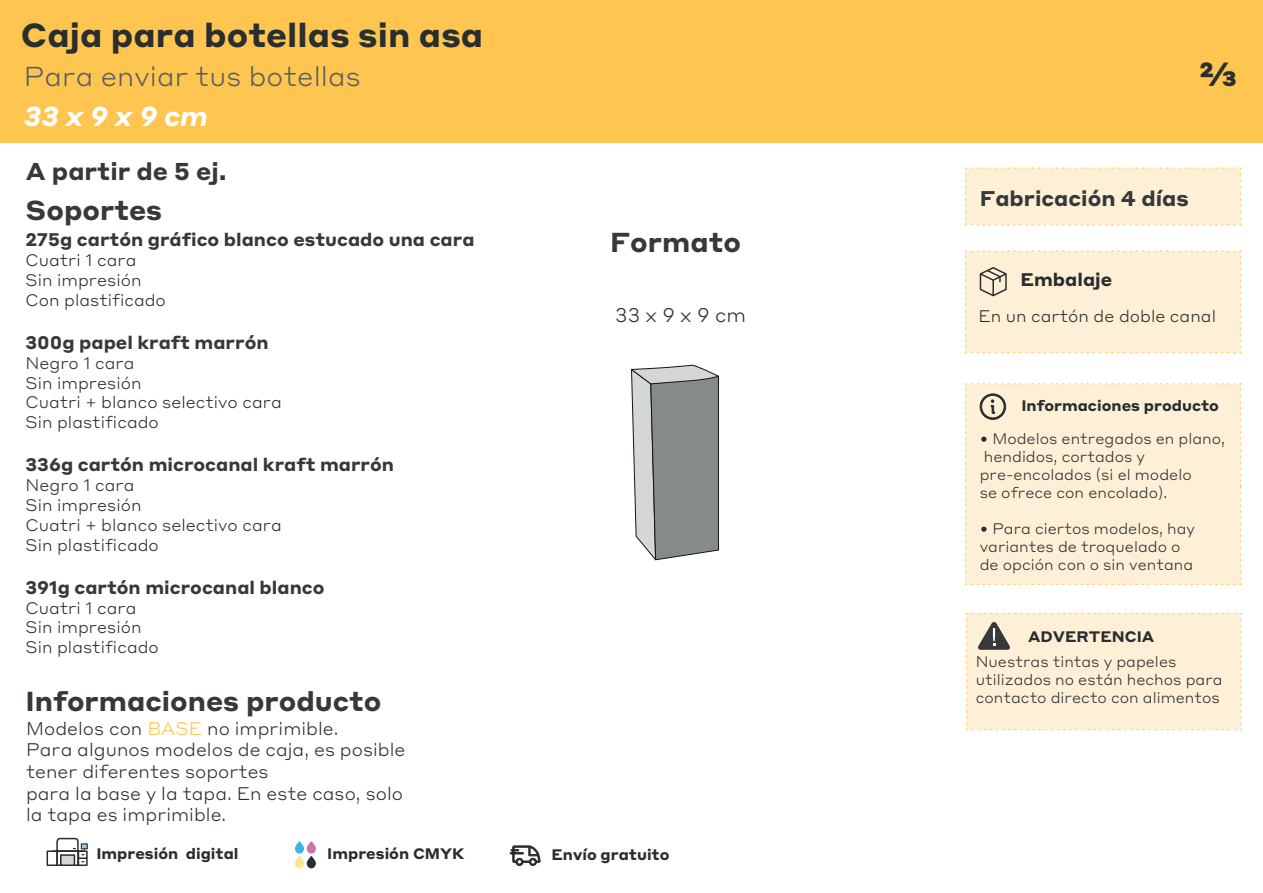
<style>
.page{position:relative;width:1263px;height:893px;background:#fff}
.page>*{position:absolute;margin:0;border:0;box-sizing:border-box;transform-origin:0 0}
.t1{font:700 33px "Styrene A";color:#292e2f}
.t2{font:700 27px "Styrene A";color:#36393a}
.t3{font:300 27px "Styrene A";letter-spacing:.005em;color:#5a5e5f}
.t4{font:italic 700 27px "Styrene A";color:#fff}
.t5{font:700 24px "Styrene A";color:#36393a}
.t6{font:700 21px "Styrene A";color:#36393a}
.t7{font:300 19.5px "Styrene A";color:#292e2f}
.t8{font:300 18px/21.6px "Styrene A";color:#292e2f}
.t9{font:700 18px "Styrene A";color:#36393a}
.t10{font:700 18px "Styrene A";color:#292d2f}
.t11{font:300 16.5px/19.8px "Styrene A";color:#292e2f}
.t12{font:300 15px/18px "Styrene A";color:#292e2f}
.t13{font:700 15px "Styrene A";color:#292d2f}
.s1{color:#fec550}
</style>
<div class="page">
<div style="left:0;top:1px;width:1263px;height:142px;background:#fec550"></div>
<svg style="left:631px;top:365px;width:88px;height:196px;background:#9da1a1"></svg>
<svg style="left:510px;top:845px;width:31px;height:21px"></svg>
<svg style="left:295px;top:841px;width:21px;height:27px"></svg>
<div style="left:56px;top:850px;width:23px;height:16px;border:2px solid #292d2f"></div>
<div style="left:60px;top:854px;width:15px;height:12px;background:#d4d6d4;border:2px solid #292d2f"></div>
<div style="left:78px;top:850px;width:10px;height:16px;border:2px solid #292d2f"></div>
<div style="left:47px;top:850px;width:11px;height:16px;border:2px solid #292d2f"></div>
<svg style="left:56px;top:837px;width:31px;height:25px"></svg>
<div style="left:964px;top:167px;width:278px;height:59px;background:#feefd7"></div>
<div style="left:964px;top:250px;width:278px;height:104px;background:#feefd7"></div>
<div style="left:964px;top:383px;width:278px;height:203px;background:#feefd7"></div>
<div style="left:966px;top:613px;width:276px;height:118px;background:#feefd7"></div>
<h1 class="t1" style="left:21px;top:7px;width:464px">Caja para botellas sin asa</h1>
<h2 class="t3" style="left:24px;top:54px;width:338px">Para enviar tus botellas</h2>
<h2 class="t4" style="left:24px;top:93px;width:186px">33 x 9 x 9 cm</h2>
<h3 class="t5" style="left:26px;top:151px;width:202px">A partir de 5 ej.</h3>
<h2 class="t2" style="left:26px;top:187px;width:138px">Soportes</h2>
<p class="t9" style="left:25px;top:224px;width:451px">275g cartón gráfico blanco estucado una cara</p>
<p class="t11" style="left:25px;top:249px;width:142px">Cuatri 1 cara<br>Sin impresión<br>Con plastificado</p>
<p class="t9" style="left:25px;top:327px;width:245px">300g papel kraft marrón</p>
<p class="t11" style="left:25px;top:352px;width:258px">Negro 1 cara<br>Sin impresión<br>Cuatri + blanco selectivo cara<br>Sin plastificado</p>
<p class="t9" style="left:25px;top:449px;width:370px">336g cartón microcanal kraft marrón</p>
<p class="t11" style="left:25px;top:474px;width:258px">Negro 1 cara<br>Sin impresión<br>Cuatri + blanco selectivo cara<br>Sin plastificado</p>
<p class="t9" style="left:25px;top:572px;width:301px">391g cartón microcanal blanco</p>
<p class="t11" style="left:25px;top:596px;width:135px">Cuatri 1 cara<br>Sin impresión<br>Sin plastificado</p>
<h2 class="t2" style="left:25px;top:678px;width:357px">Informaciones producto</h2>
<h2 class="t2" style="left:610px;top:219px;width:132px">Formato</h2>
<h3 class="t7" style="left:615px;top:298px;width:132px">33 x 9 x 9 cm</h3>
<p class="t8" style="left:26px;top:716px;width:381px">Modelos con <span class="s1">BASE</span> no imprimible.<br>Para algunos modelos de caja, es posible tener diferentes soportes<br>para la base y la tapa. En este caso, solo la tapa es imprimible.</p>
<p class="t13" style="left:96px;top:840px;width:144px">Impresión digital</p>
<p class="t13" style="left:327px;top:840px;width:139px">Impresión CMYK</p>
<p class="t13" style="left:552px;top:842px;width:119px">Envío gratuito</p>
<h1 class="t1" style="left:1199px;top:46px;width:40px">⅔</h1>
<h3 class="t6" style="left:980px;top:181px;width:211px">Fabricación 4 días</h3>
<p class="t10" style="left:1020px;top:264px;width:93px">Embalaje</p>
<p class="t11" style="left:978px;top:305px;width:239px">En un cartón de doble canal</p>
<p class="t13" style="left:1021px;top:393px;width:199px">Informaciones producto</p>
<p class="t12" style="left:980px;top:428px;width:247px">• Modelos entregados en plano, hendidos, cortados y pre-encolados (si el modelo<br>se ofrece con encolado).</p>
<p class="t12" style="left:980px;top:518px;width:217px">• Para ciertos modelos, hay variantes de troquelado o de opción con o sin ventana</p>
<p class="t13" style="left:1028px;top:624px;width:128px">ADVERTENCIA</p>
<p class="t12" style="left:976px;top:652px;width:248px">Nuestras tintas y papeles utilizados no están hechos para contacto directo con alimentos</p>
</div>
